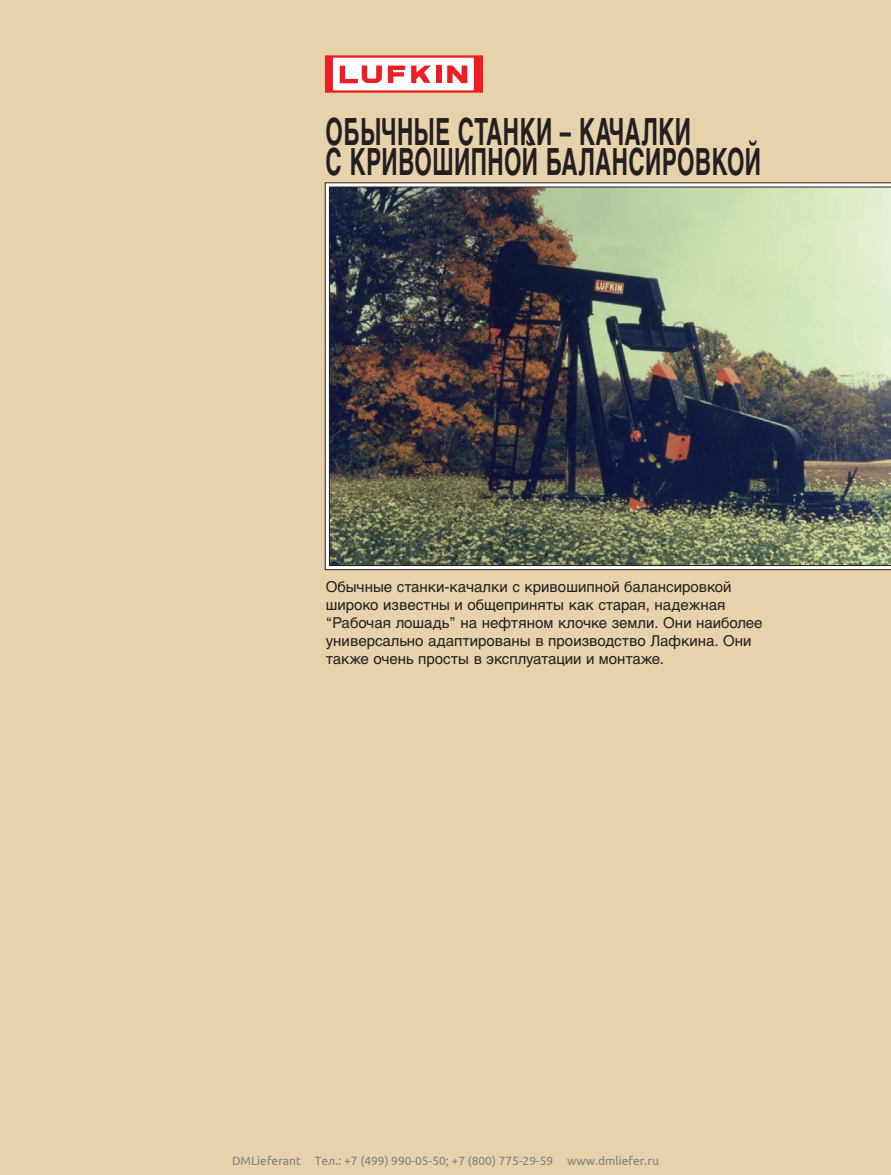
<style>
.page{position:relative;width:891px;height:1175px;background:#fff}
.page>*{position:absolute;margin:0;border:0;box-sizing:border-box;transform-origin:0 0}
.t1{font:700 37.5px/30px "Helvetica Cyr";letter-spacing:.015em;color:#231f20;scale:.6 1}
.t2{font:15px/18px "Helvetica Cyr Upright";color:#231f20}
.t3{font:12px "Ubuntu";color:#808080}
</style>
<div class="page">
<div style="left:0;top:0;width:891px;height:1174px;background:#e7d2ac"></div>
<svg style="left:325px;top:183px;width:566px;height:387px;background:#d1d0d0"></svg>
<img style="left:329px;top:187px;width:562px;height:379px">
<div style="left:328px;top:56px;width:150px;height:36px;background:#fff"></div>
<div style="left:326px;top:55px;width:155px;height:39px;border:5px solid #ee1d23"></div>
<svg style="left:340px;top:65px;width:42px;height:18px"></svg>
<svg style="left:388px;top:66px;width:17px;height:17px"></svg>
<svg style="left:411px;top:66px;width:20px;height:17px"></svg>
<div style="left:436px;top:65px;width:6px;height:18px;background:#ee1d23"></div>
<svg style="left:447px;top:65px;width:20px;height:18px"></svg>
<h1 class="t1" style="left:326px;top:121px;width:728px">ОБЫЧНЫЕ СТАНКИ – КАЧАЛКИ<br>С КРИВОШИПНОЙ БАЛАНСИРОВКОЙ</h1>
<p class="t2" style="left:326px;top:578px;width:438px">Обычные станки-качалки с кривошипной балансировкой широко известны и общеприняты как старая, надежная “Рабочая лошадь” на нефтяном клочке земли. Они наиболее универсально адаптированы в производство Лафкина. Они также очень просты в эксплуатации и монтаже.</p>
<p class="t3" style="left:232px;top:1153px;width:428px">DMLieferant Тел.: +7 (499) 990-05-50; +7 (800) 775-29-59 www.dmliefer.ru</p>
</div>
